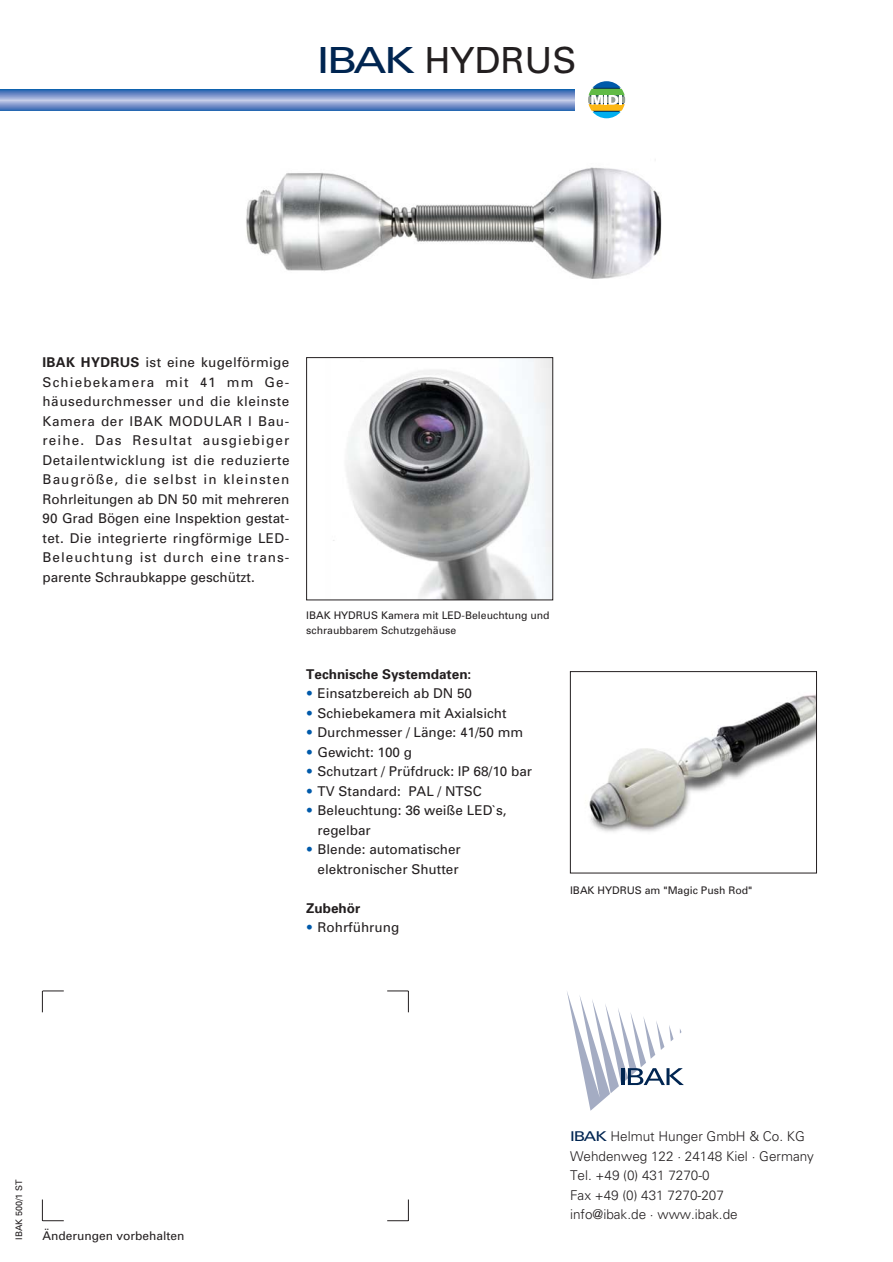
<style>
.page{position:relative;width:893px;height:1262px;background:#fff}
.page>*{position:absolute;margin:0;border:0;box-sizing:border-box;transform-origin:0 0}
.t1{font:36px "Univers";color:#231f20}
.t2{font:13.5px/19.5px "Univers";color:#231f20;text-align:justify}
.t3{font:300 13.5px/19.5px "Univers";color:#231f20}
.t4{font:700 13.5px "Univers";color:#231f20}
.t5{font:12px "Univers";color:#231f20}
.t6{font:10.5px/15px "Univers";color:#231f20}
.t7{font:9px "Univers";color:#231f20}
.s1{color:#002551}
.s2{font-weight:700}
.s3{font-weight:900;color:#005aaa}
.s4{font-weight:400;color:#002551}
</style>
<div class="page">
<img style="left:246px;top:167px;width:416px;height:112px">
<img style="left:333px;top:359px;width:218px;height:239px">
<div style="left:306px;top:357px;width:247px;height:243px;border:1px solid #231f20"></div>
<img style="left:589px;top:695px;width:225px;height:137px">
<div style="left:570px;top:671px;width:246px;height:202px;border:1px solid #231f20"></div>
<svg style="left:0;top:89px;width:574px;height:22px;background:#7292c9"></svg>
<svg style="left:42px;top:990px;width:22px;height:22px"></svg>
<svg style="left:42px;top:1199px;width:22px;height:22px"></svg>
<svg style="left:387px;top:990px;width:22px;height:22px"></svg>
<svg style="left:387px;top:1199px;width:22px;height:22px"></svg>
<svg style="left:567px;top:992px;width:117px;height:118px"></svg>
<svg style="left:588px;top:81px;width:37px;height:37px"></svg>
<h1 class="t1" style="left:317px;top:47px;width:261px"><span class="s1">IBAK</span> HYDRUS</h1>
<p class="t2" style="left:43px;top:354px;width:248px"><span class="s2">IBAK HYDRUS</span> ist eine kugelförmige Schiebekamera mit 41 mm Ge&shy;häusedurchmesser und die kleinste Kamera der IBAK MODULAR I Bau&shy;reihe. Das Resultat ausgiebiger Detailentwicklung ist die reduzierte Baugröße, die selbst in kleinsten Rohrleitungen ab DN 50 mit mehreren 90 Grad Bögen eine Inspektion gestat&shy;tet. Die integrierte ringförmige LED-Beleuchtung ist durch eine trans&shy;parente Schraubkappe geschützt.</p>
<p class="t6" style="left:306px;top:609px;width:245px">IBAK HYDRUS Kamera mit LED-Beleuchtung und schraubbarem Schutzgehäuse</p>
<p class="t4" style="left:306px;top:669px;width:167px">Technische Systemdaten:</p>
<p class="t2" style="left:306px;top:684px;width:167px"><span class="s3">•</span> Einsatzbereich ab DN 50</p>
<p class="t2" style="left:306px;top:704px;width:202px"><span class="s3">•</span> Schiebekamera mit Axialsicht</p>
<p class="t2" style="left:306px;top:723px;width:218px"><span class="s3">•</span> Durchmesser / Länge: 41/50 mm</p>
<p class="t2" style="left:306px;top:743px;width:107px"><span class="s3">•</span> Gewicht: 100 g</p>
<p class="t2" style="left:306px;top:762px;width:227px"><span class="s3">•</span> Schutzart / Prüfdruck: IP 68/10 bar</p>
<p class="t2" style="left:306px;top:782px;width:177px"><span class="s3">•</span> TV Standard: PAL / NTSC</p>
<p class="t2" style="left:317px;top:801px;width:191px;text-indent:-11px"><span class="s3">•</span> Beleuchtung: 36 weiße LED`s, regelbar</p>
<p class="t2" style="left:306px;top:840px;width:156px;text-align:right"><span class="s3">•</span> Blende: automatischer elektronischer Shutter</p>
<p class="t4" style="left:306px;top:903px;width:55px">Zubehör</p>
<p class="t2" style="left:306px;top:918px;width:94px"><span class="s3">•</span> Rohrführung</p>
<p class="t6" style="left:570px;top:883px;width:184px">IBAK HYDRUS am "Magic Push Rod"</p>
<p class="t7" style="left:16px;top:1239px;width:62px;rotate:-90deg">IBAK 500/1 ST</p>
<p class="t5" style="left:43px;top:1231px;width:143px">Änderungen vorbehalten</p>
<p class="t3" style="left:570px;top:1127px;width:245px"><span class="s4">IBAK</span> Helmut Hunger GmbH &amp; Co. KG<br>Wehdenweg 122 · 24148 Kiel · Germany<br>Tel. +49 (0) 431 7270-0<br>Fax +49 (0) 431 7270-207<br>info@ibak.de · www.ibak.de</p>
</div>
